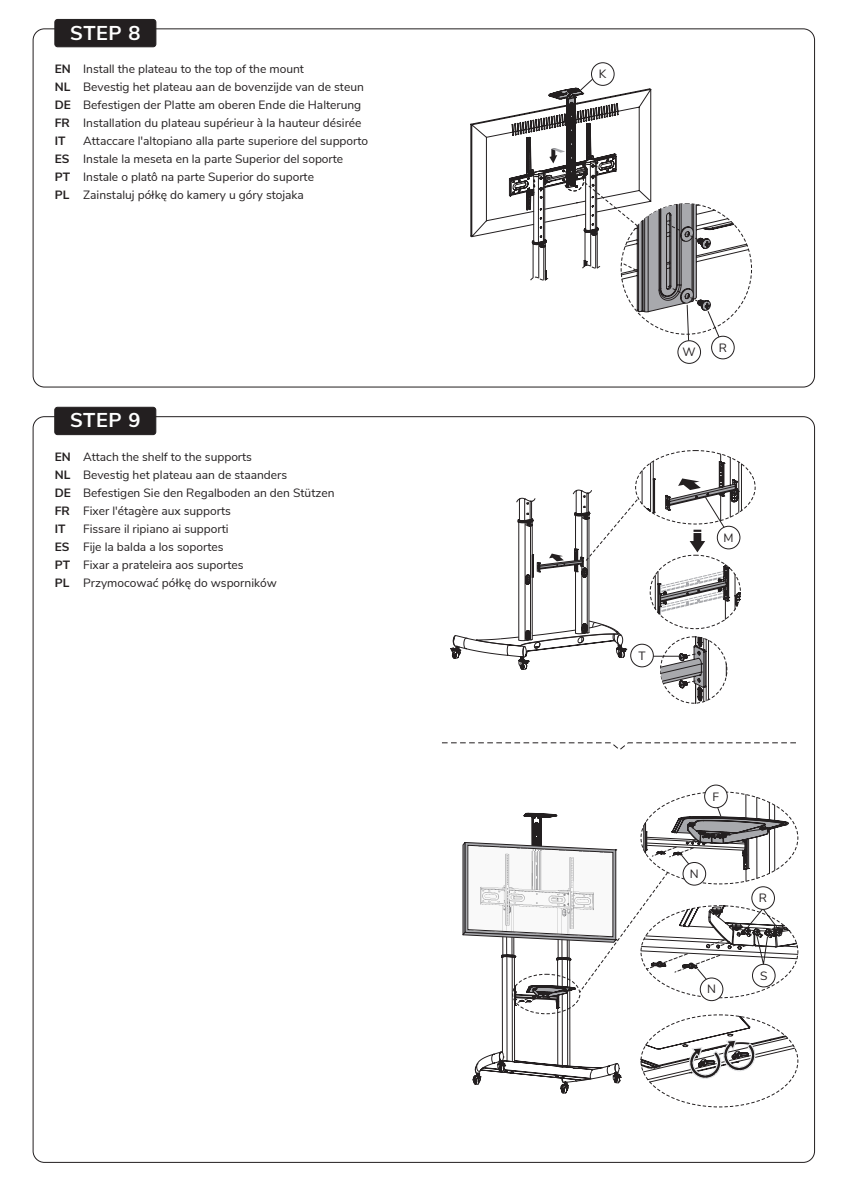
<style>
.page{position:relative;width:842px;height:1191px;background:#fff}
.page>*{position:absolute;margin:0;border:0;box-sizing:border-box;transform-origin:0 0}
.t1{font:700 20px "Nunito Sans";letter-spacing:.03em;color:#fff}
.t2{font:13.8px "Arial";color:#231f20}
.t3{font:12px/18px "Nunito Sans";color:#231f20}
.t4{font:700 12px/18px "Nunito Sans";color:#231f20}
</style>
<div class="page">
<div style="left:55px;top:19px;width:101px;height:28px;background:#231f20;border-radius:3px"></div>
<div style="left:54px;top:19px;width:102px;height:28px;border:1px solid #231f20;border-radius:3px"></div>
<svg style="left:450px;top:453px;width:292px;height:251px"></svg>
<div style="left:55px;top:407px;width:101px;height:27px;background:#231f20;border-radius:3px"></div>
<div style="left:54px;top:407px;width:102px;height:28px;border:1px solid #231f20;border-radius:3px"></div>
<svg style="left:462px;top:794px;width:336px;height:300px"></svg>
<svg style="left:442px;top:742px;width:354px;height:8px"></svg>
<svg style="left:470px;top:78px;width:279px;height:268px"></svg>
<div style="left:591px;top:63px;width:23px;height:22px;background:#fff;border-radius:50%"></div>
<div style="left:591px;top:62px;width:23px;height:24px;border:1px solid #231f20;border-radius:50%"></div>
<div style="left:678px;top:341px;width:22px;height:22px;background:#fff;border-radius:50%"></div>
<div style="left:678px;top:340px;width:23px;height:24px;border:1px solid #231f20;border-radius:50%"></div>
<div style="left:712px;top:336px;width:22px;height:23px;background:#fff;border-radius:50%"></div>
<div style="left:711px;top:336px;width:23px;height:23px;border:1px solid #231f20;border-radius:50%"></div>
<div style="left:717px;top:526px;width:23px;height:23px;background:#fff;border-radius:50%"></div>
<div style="left:717px;top:526px;width:23px;height:23px;border:1px solid #231f20;border-radius:50%"></div>
<div style="left:631px;top:644px;width:22px;height:23px;background:#fff;border-radius:50%"></div>
<div style="left:630px;top:644px;width:24px;height:23px;border:1px solid #231f20;border-radius:50%"></div>
<div style="left:705px;top:785px;width:22px;height:22px;background:#fff;border-radius:50%"></div>
<div style="left:704px;top:784px;width:23px;height:24px;border:1px solid #231f20;border-radius:50%"></div>
<div style="left:683px;top:862px;width:23px;height:23px;background:#fff;border-radius:50%"></div>
<div style="left:683px;top:862px;width:23px;height:23px;border:1px solid #231f20;border-radius:50%"></div>
<div style="left:752px;top:886px;width:22px;height:23px;background:#fff;border-radius:50%"></div>
<div style="left:751px;top:886px;width:24px;height:23px;border:1px solid #231f20;border-radius:50%"></div>
<div style="left:700px;top:978px;width:23px;height:22px;background:#fff;border-radius:50%"></div>
<div style="left:700px;top:977px;width:23px;height:24px;border:1px solid #231f20;border-radius:50%"></div>
<div style="left:752px;top:964px;width:23px;height:23px;background:#fff;border-radius:50%"></div>
<div style="left:752px;top:964px;width:23px;height:23px;border:1px solid #231f20;border-radius:50%"></div>
<h1 class="t1" style="left:70px;top:18px;width:72px">STEP 8</h1>
<p class="t4" style="left:55px;top:59px;width:18px">EN<br>NL<br>DE<br>FR<br>IT<br>ES<br>PT<br>PL</p>
<p class="t3" style="left:83px;top:59px;width:287px">Install the plateau to the top of the mount<br>Bevestig het plateau aan de bovenzijde van de steun Befestigen der Platte am oberen Ende die Halterung Installation du plateau supérieur à la hauteur désirée Attaccare l'altopiano alla parte superiore del supporto Instale la meseta en la parte Superior del soporte Instale o platô na parte Superior do suporte Zainstaluj półkę do kamery u góry stojaka</p>
<h1 class="t1" style="left:70px;top:406px;width:72px">STEP 9</h1>
<p class="t4" style="left:55px;top:447px;width:18px">EN<br>NL<br>DE<br>FR<br>IT<br>ES<br>PT<br>PL</p>
<p class="t3" style="left:83px;top:447px;width:253px">Attach the shelf to the supports<br>Bevestig het plateau aan de staanders Befestigen Sie den Regalboden an den Stützen Fixer l'étagère aux supports<br>Fissare il ripiano ai supporti<br>Fije la balda a los soportes<br>Fixar a prateleira aos suportes<br>Przymocować półkę do wsporników</p>
<p class="t3" style="left:599px;top:64px;width:9px">K</p>
<p class="t2" style="left:683px;top:344px;width:14px">W</p>
<p class="t2" style="left:715px;top:336px;width:11px">R</p>
<p class="t3" style="left:719px;top:338px;width:10px">R</p>
<p class="t3" style="left:641px;top:645px;width:9px">T</p>
<p class="t3" style="left:638px;top:646px;width:9px">T</p>
<p class="t3" style="left:723px;top:528px;width:12px">M</p>
<p class="t3" style="left:712px;top:786px;width:8px">F</p>
<p class="t3" style="left:713px;top:790px;width:8px">F</p>
<p class="t3" style="left:690px;top:864px;width:10px">N</p>
<p class="t3" style="left:706px;top:976px;width:10px">N</p>
<p class="t3" style="left:707px;top:979px;width:10px">N</p>
<p class="t3" style="left:759px;top:888px;width:10px">R</p>
<p class="t3" style="left:760px;top:892px;width:10px">R</p>
<p class="t3" style="left:760px;top:961px;width:9px">S</p>
<p class="t3" style="left:760px;top:965px;width:9px">S</p>
</div>
